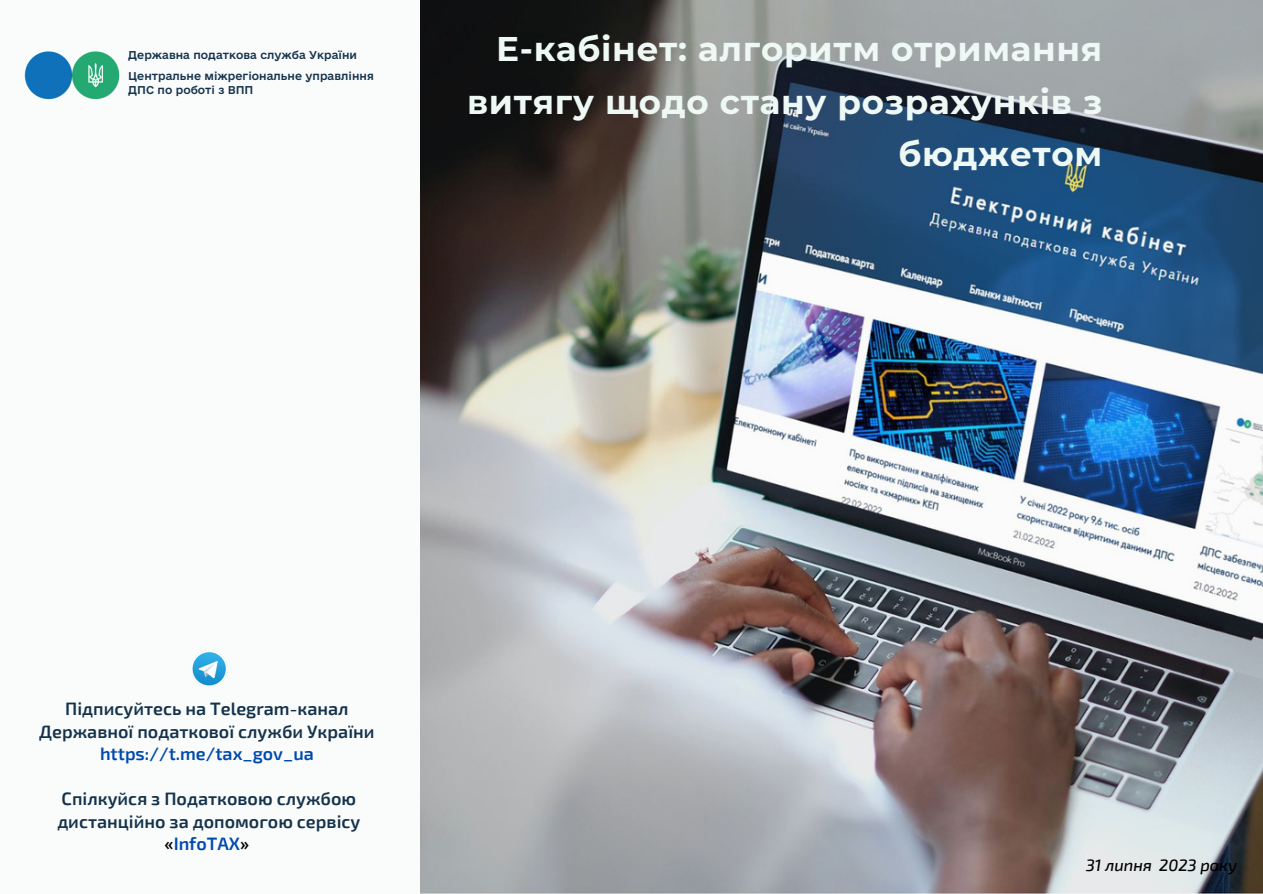
<style>
.page{position:relative;width:1263px;height:894px;background:#fff}
.page>*{position:absolute;margin:0;border:0;box-sizing:border-box;transform-origin:0 0}
.t1{font:700 34.2px/52.8px "Montserrat";letter-spacing:.02em;color:#eef8f4;text-align:right}
.t2{font:600 18px/22.5px "Exo 2";color:#14324b;text-align:center}
.t3{font:italic 500 16.5px "Exo 2";color:#000}
.t4{font:10.65px/13.4px "e Ukraine Medium";color:#14324b}
.s1{color:#004aad}
.s2{color:#000}
</style>
<div class="page">
<div style="left:0;top:0;width:1263px;height:893px;background:#fafcfc"></div>
<img style="left:421px;top:0;width:842px;height:893px">
<img style="left:24px;top:51px;width:96px;height:49px">
<img style="left:192px;top:650px;width:36px;height:36px">
<p class="t4" style="left:128px;top:48px;width:230px">Державна податкова служба України</p>
<p class="t4" style="left:128px;top:69px;width:247px">Центральне міжрегіональне управління<br>ДПС по роботі з ВПП</p>
<p class="t1" style="left:467px;top:22px;width:637px">Е-кабінет: алгоритм отримання витягу щодо стану розрахунків з бюджетом</p>
<p class="t2" style="left:65px;top:696px;width:285px">Підписуйтесь на Telegram-канал</p>
<p class="t2" style="left:39px;top:718px;width:337px">Державної податкової служби України <span class="s1">https://t.me/tax_gov_ua</span></p>
<p class="t2" style="left:57px;top:786px;width:305px">Спілкуйся з Податковою службою дистанційно за допомогою сервісу <span class="s2">«</span><span class="s1">InfoTAX</span><span class="s2">»</span></p>
<p class="t3" style="left:1086px;top:854px;width:153px">31 липня 2023 року</p>
</div>
